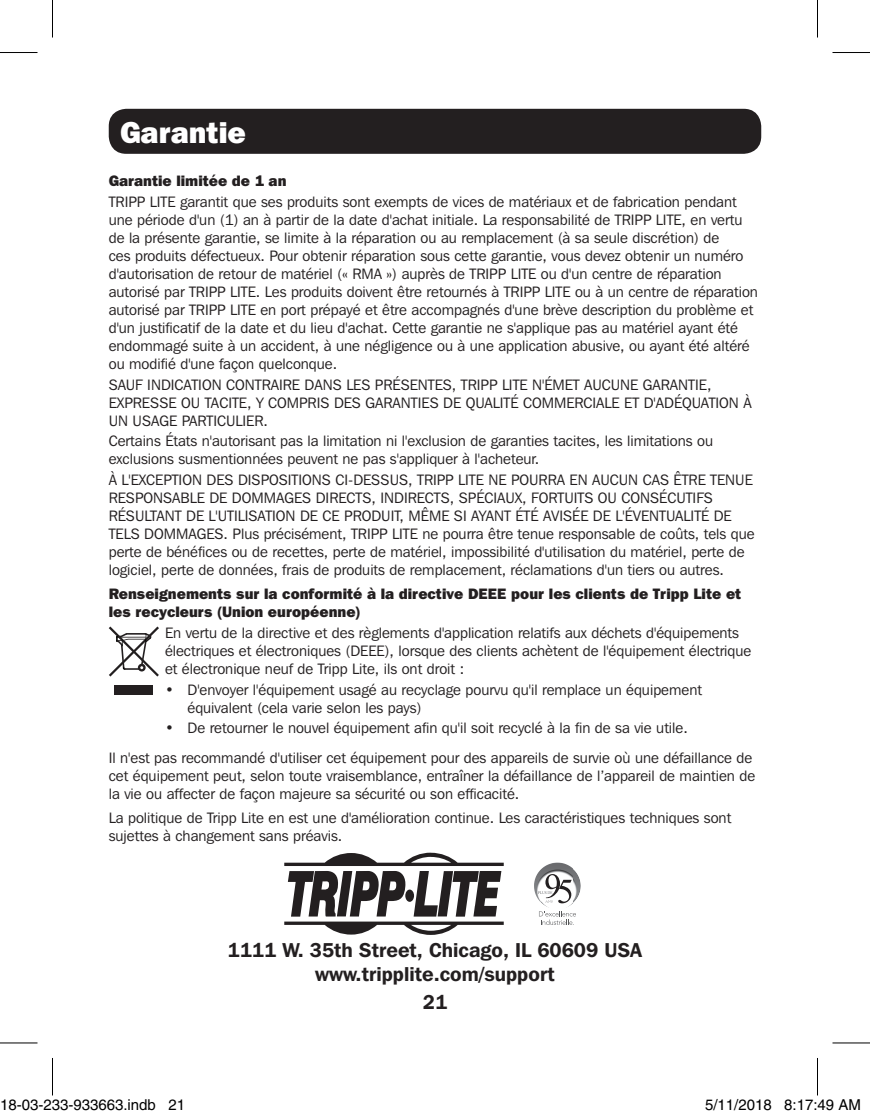
<style>
.page{position:relative;width:870px;height:1118px;background:#fff}
.page>*{position:absolute;margin:0;border:0;box-sizing:border-box;transform-origin:0 0}
.t1{font:800 30px "Franklin Gothic IT Cby BT";color:#fff}
.t2{font:600 20px/24px "Franklin Gothic IT Cby BT";color:#231f20;text-align:center}
.t3{font:15px/18px "Franklin Gothic IT Cby BT";color:#231f20}
.t4{font:800 15px/18px "Franklin Gothic IT Cby BT";color:#231f20}
.t5{font:15px "Helvetica";color:#000}
</style>
<div class="page">
<div style="left:109px;top:109px;width:652px;height:45px;background:#231f20;border-radius:18px"></div>
<div style="left:114px;top:685px;width:39px;height:10px;background:#231f20"></div>
<svg style="left:109px;top:626px;width:50px;height:50px"></svg>
<svg style="left:284px;top:852px;width:220px;height:83px"></svg>
<img style="left:537px;top:862px;width:19px;height:13px">
<img style="left:573px;top:873px;width:8px;height:30px">
<img style="left:540px;top:901px;width:29px;height:7px">
<svg style="left:545px;top:874px;width:27px;height:29px"></svg>
<svg style="left:539px;top:911px;width:37px;height:14px"></svg>
<hr style="left:0;top:52px;width:38px;height:1px;background:#000">
<hr style="left:832px;top:52px;width:38px;height:1px;background:#000">
<hr style="left:0;top:1042px;width:38px;height:1px;background:#000">
<hr style="left:832px;top:1042px;width:38px;height:1px;background:#000">
<hr style="left:52px;top:0;width:1px;height:38px;background:#000">
<hr style="left:52px;top:1058px;width:1px;height:37px;background:#000">
<hr style="left:817px;top:0;width:1px;height:38px;background:#000">
<hr style="left:817px;top:1058px;width:1px;height:37px;background:#000">
<div style="left:23px;top:1100px;width:6px;height:10px;border:1px solid #fff;border-radius:50%"></div>
<div style="left:22px;top:1099px;width:8px;height:12px;border:1px solid #fff;border-radius:50%"></div>
<div style="left:748px;top:1100px;width:6px;height:10px;border:1px solid #fff;border-radius:50%"></div>
<div style="left:747px;top:1099px;width:8px;height:12px;border:1px solid #fff;border-radius:50%"></div>
<p class="t1" style="left:120px;top:114px;width:128px">Garantie</p>
<p class="t4" style="left:109px;top:171px;width:179px">Garantie limitée de 1 an</p>
<p class="t3" style="left:109px;top:192px;width:651px">TRIPP LITE garantit que ses produits sont exempts de vices de matériaux et de fabrication pendant une période d'un (1) an à partir de la date d'achat initiale. La responsabilité de TRIPP LITE, en vertu de la présente garantie, se limite à la réparation ou au remplacement (à sa seule discrétion) de<br>ces produits défectueux. Pour obtenir réparation sous cette garantie, vous devez obtenir un numéro d'autorisation de retour de matériel (« RMA ») auprès de TRIPP LITE ou d'un centre de réparation autorisé par TRIPP LITE. Les produits doivent être retournés à TRIPP LITE ou à un centre de réparation autorisé par TRIPP LITE en port prépayé et être accompagnés d'une brève description du problème et d'un justificatif de la date et du lieu d'achat. Cette garantie ne s'applique pas au matériel ayant été endommagé suite à un accident, à une négligence ou à une application abusive, ou ayant été altéré ou modifié d'une façon quelconque.</p>
<p class="t3" style="left:109px;top:375px;width:645px">SAUF INDICATION CONTRAIRE DANS LES PRÉSENTES, TRIPP LITE N'ÉMET AUCUNE GARANTIE,<br>EXPRESSE OU TACITE, Y COMPRIS DES GARANTIES DE QUALITÉ COMMERCIALE ET D'ADÉQUATION À<br>UN USAGE PARTICULIER.</p>
<p class="t3" style="left:109px;top:432px;width:606px">Certains États n'autorisant pas la limitation ni l'exclusion de garanties tacites, les limitations ou exclusions susmentionnées peuvent ne pas s'appliquer à l'acheteur.</p>
<p class="t3" style="left:109px;top:470px;width:647px">À L'EXCEPTION DES DISPOSITIONS CI-DESSUS, TRIPP LITE NE POURRA EN AUCUN CAS ÊTRE TENUE RESPONSABLE DE DOMMAGES DIRECTS, INDIRECTS, SPÉCIAUX, FORTUITS OU CONSÉCUTIFS RÉSULTANT DE L'UTILISATION DE CE PRODUIT, MÊME SI AYANT ÉTÉ AVISÉE DE L'ÉVENTUALITÉ DE TELS DOMMAGES. Plus précisément, TRIPP LITE ne pourra être tenue responsable de coûts, tels que perte de bénéfices ou de recettes, perte de matériel, impossibilité d'utilisation du matériel, perte de logiciel, perte de données, frais de produits de remplacement, réclamations d'un tiers ou autres.</p>
<p class="t4" style="left:109px;top:584px;width:634px">Renseignements sur la conformité à la directive DEEE pour les clients de Tripp Lite et les recycleurs (Union européenne)</p>
<p class="t3" style="left:165px;top:623px;width:588px">En vertu de la directive et des règlements d'application relatifs aux déchets d'équipements électriques et électroniques (DEEE), lorsque des clients achètent de l'équipement électrique et électronique neuf de Tripp Lite, ils ont droit :</p>
<p class="t3" style="left:188px;top:680px;width:516px;text-indent:-22px">• D'envoyer l'équipement usagé au recyclage pourvu qu'il remplace un équipement équivalent (cela varie selon les pays)</p>
<p class="t3" style="left:165px;top:719px;width:524px">• De retourner le nouvel équipement afin qu'il soit recyclé à la fin de sa vie utile.</p>
<p class="t3" style="left:109px;top:748px;width:648px">Il n'est pas recommandé d'utiliser cet équipement pour des appareils de survie où une défaillance de cet équipement peut, selon toute vraisemblance, entraîner la défaillance de l’appareil de maintien de la vie ou affecter de façon majeure sa sécurité ou son efficacité.</p>
<p class="t3" style="left:109px;top:808px;width:624px">La politique de Tripp Lite en est une d'amélioration continue. Les caractéristiques techniques sont sujettes à changement sans préavis.</p>
<p class="t2" style="left:228px;top:937px;width:416px">1111 W. 35th Street, Chicago, IL 60609 USA www.tripplite.com/support</p>
<h2 class="t2" style="left:423px;top:989px;width:26px">21</h2>
<p class="t5" style="left:0;top:1096px;width:187px">18-03-233-933663.indb 21</p>
<p class="t5" style="left:705px;top:1096px;width:157px">5/11/2018 8:17:49 AM</p>
</div>
